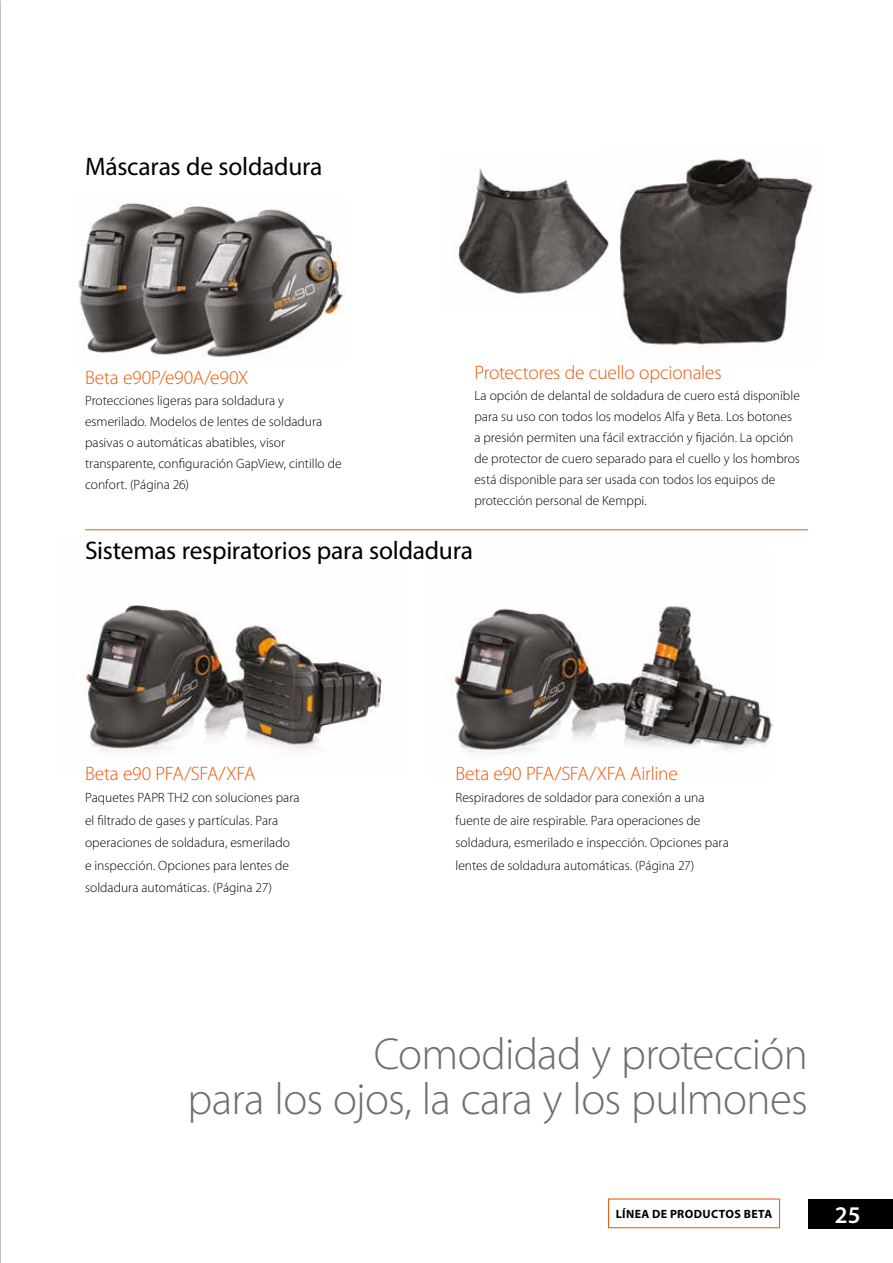
<style>
.page{position:relative;width:893px;height:1263px;background:#fff}
.page>*{position:absolute;margin:0;border:0;box-sizing:border-box;transform-origin:0 0}
.t1{font:300 45px/45px "Myriad Pro";letter-spacing:-.015em;color:#706f6f;text-align:right}
.t2{font:25.5px "Myriad Pro";letter-spacing:-.01em;color:#000}
.t3{font:600 24px "Myriad Pro";color:#fff}
.t4{font:300 19.5px "Myriad Pro";letter-spacing:-.015em;color:#ea580c}
.t5{font:300 13.5px/21px "Myriad Pro";color:#000}
.t6{font:700 12px "Myriad Pro";letter-spacing:.035em;color:#000}
</style>
<div class="page">
<img style="left:0;top:0;width:1px;height:1263px">
<img style="left:80px;top:603px;width:304px;height:147px">
<img style="left:449px;top:606px;width:324px;height:148px">
<img style="left:78px;top:202px;width:268px;height:155px">
<img style="left:619px;top:158px;width:196px;height:191px">
<img style="left:454px;top:168px;width:155px;height:131px">
<div style="left:608px;top:1198px;width:172px;height:30px;border:1px solid #ea580c"></div>
<hr style="left:85px;top:529px;width:723px;height:1px;background:#ea580c">
<div style="left:808px;top:1199px;width:85px;height:30px;background:#000"></div>
<h2 class="t2" style="left:85px;top:151px;width:239px">Máscaras de soldadura</h2>
<h3 class="t4" style="left:85px;top:366px;width:165px">Beta e90P/e90A/e90X</h3>
<p class="t5" style="left:85px;top:390px;width:258px">Protecciones ligeras para soldadura y esmerilado. Modelos de lentes de soldadura pasivas o automáticas abatibles, visor transparente, configuración GapView, cintillo de confort. (Página 26)</p>
<h3 class="t4" style="left:474px;top:361px;width:249px">Protectores de cuello opcionales</h3>
<p class="t5" style="left:474px;top:385px;width:327px">La opción de delantal de soldadura de cuero está disponible para su uso con todos los modelos Alfa y Beta. Los botones a presión permiten una fácil extracción y fijación. La opción de protector de cuero separado para el cuello y los hombros está disponible para ser usada con todos los equipos de protección personal de Kemppi.</p>
<h2 class="t2" style="left:85px;top:535px;width:390px">Sistemas respiratorios para soldadura</h2>
<h3 class="t4" style="left:85px;top:762px;width:172px">Beta e90 PFA/SFA/XFA</h3>
<p class="t5" style="left:85px;top:786px;width:216px;line-height:22.5px">Paquetes PAPR TH2 con soluciones para el filtrado de gases y partículas. Para operaciones de soldadura, esmerilado e inspección. Opciones para lentes de soldadura automáticas. (Página 27)</p>
<h3 class="t4" style="left:455px;top:762px;width:224px">Beta e90 PFA/SFA/XFA Airline</h3>
<p class="t5" style="left:455px;top:786px;width:275px;line-height:22.5px">Respiradores de soldador para conexión a una fuente de aire respirable. Para operaciones de soldadura, esmerilado e inspección. Opciones para lentes de soldadura automáticas. (Página 27)</p>
<h1 class="t1" style="left:187px;top:1031px;width:622px">Comodidad y protección<br>para los ojos, la cara y los pulmones</h1>
<p class="t6" style="left:616px;top:1206px;width:158px">LÍNEA DE PRODUCTOS BETA</p>
<h3 class="t3" style="left:835px;top:1200px;width:27px">25</h3>
</div>
